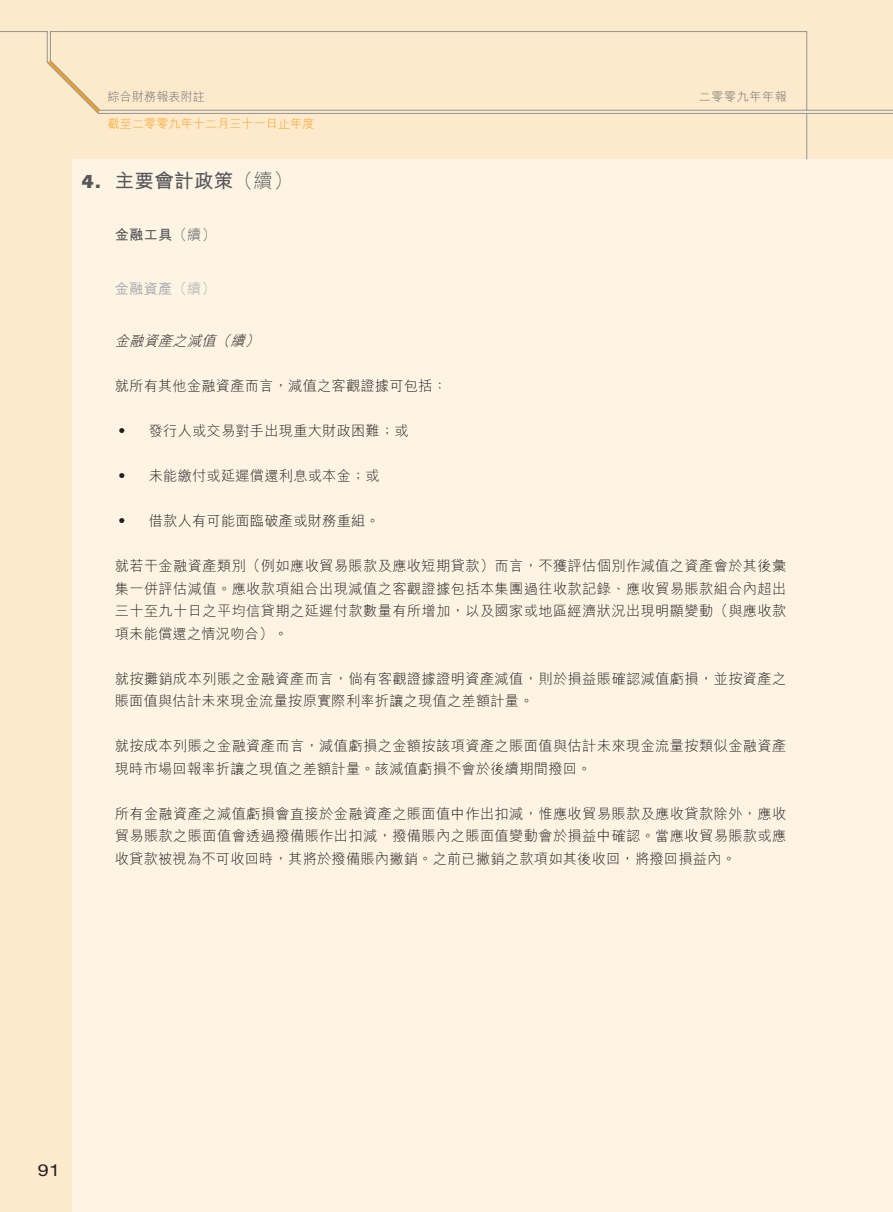
<style>
.page{position:relative;width:893px;height:1212px;background:#fde9cb}
.page>*{position:absolute;margin:0;border:0;box-sizing:border-box;transform-origin:0 0}
.Heading_1{font:700 19.5px "M Hei HK";letter-spacing:.015em;color:#57585a}
.Heading_1-2{font:700 19.5px "ITC Eras Std";color:#57585a}
.t1{font:16.5px "Helvetica Neue LT Std";color:#231f20;scale:1.2 1}
.Body_Text{font:300 14.25px/22.5px "M Hei HK";letter-spacing:.015em;color:#231f20;text-align:justify}
.Heading_4{font:italic 300 14.25px "M Hei HK";color:#231f20}
.Heading_2{font:700 14.25px "M Hei HK";color:#57585a}
.Heading_3{font:500 14.25px "M Hei HK";color:#a8a9ad}
.t2{font:300 12px "M Hei HK";letter-spacing:.015em;color:#f6a01b}
.t3{font:300 12px "M Hei HK";letter-spacing:.015em;color:#6c6d70}
.t4{font:300 12px "M Hei HK";letter-spacing:.055em;color:#6c6d70}
.s1{font-weight:300}
</style>
<div class="page">
<div style="left:72px;top:159px;width:821px;height:1053px;background:#fef4e4"></div>
<svg style="left:46px;top:32px;width:847px;height:128px"></svg>
<p class="t3" style="left:108px;top:91px;width:99px">綜合財務報表附註</p>
<p class="t2" style="left:108px;top:118px;width:208px">截至二零零九年十二月三十一日止年度</p>
<p class="t4" style="left:699px;top:91px;width:89px">二零零九年年報</p>
<p class="Heading_1-2" style="left:81px;top:170px;width:22px">4.</p>
<p class="Heading_1" style="left:115px;top:166px;width:180px">主要會計政策<span class="s1">（續(</span></p>
<p class="Heading_2" style="left:115px;top:224px;width:103px">金融工具<span class="s1">（續(</span></p>
<p class="Heading_3" style="left:115px;top:278px;width:103px">金融資產<span class="s1">（續(</span></p>
<p class="Heading_4" style="left:230px;top:334px;width:20px">續</p>
<p class="Heading_4" style="left:216px;top:334px;width:20px">（</p>
<p class="Heading_4" style="left:245px;top:334px;width:20px">(</p>
<p class="Heading_4" style="left:115px;top:334px;width:106px">金融資產之減值</p>
<p class="Body_Text" style="left:115px;top:375px;width:334px">就所有其他金融資產而言，減值之客觀證據可包括：</p>
<p class="Body_Text" style="left:149px;top:420px;width:261px">發行人或交易對手出現重大財政困難；或</p>
<p class="Body_Text" style="left:115px;top:420px;width:16px">‧</p>
<p class="Body_Text" style="left:115px;top:465px;width:16px">‧</p>
<p class="Body_Text" style="left:149px;top:465px;width:232px">未能繳付或延遲償還利息或本金；或</p>
<p class="Body_Text" style="left:149px;top:510px;width:232px">借款人有可能面臨破產或財務重組。</p>
<p class="Body_Text" style="left:115px;top:510px;width:16px">‧</p>
<p class="Body_Text" style="left:115px;top:555px;width:673px">就若干金融資產類別（例如應收貿易賬款及應收短期貸款）而言，不獲評估個別作減值之資產會於其後彙集一併評估減值。應收款項組合出現減值之客觀證據包括本集團過往收款記錄、應收貿易賬款組合內超出三十至九十日之平均信貸期之延遲付款數量有所增加，以及國家或地區經濟狀況出現明顯變動（與應收款項未能償還之情況吻合(。</p>
<p class="Body_Text" style="left:115px;top:667px;width:673px">就按攤銷成本列賬之金融資產而言，倘有客觀證據證明資產減值，則於損益賬確認減值虧損，並按資產之賬面值與估計未來現金流量按原實際利率折讓之現值之差額計量。</p>
<p class="Body_Text" style="left:115px;top:735px;width:673px">就按成本列賬之金融資產而言，減值虧損之金額按該項資產之賬面值與估計未來現金流量按類似金融資產現時市場回報率折讓之現值之差額計量。該減值虧損不會於後續期間撥回。</p>
<p class="Body_Text" style="left:115px;top:802px;width:673px">所有金融資產之減值虧損會直接於金融資產之賬面值中作出扣減，惟應收貿易賬款及應收貸款除外，應收貿易賬款之賬面值會透過撥備賬作出扣減，撥備賬內之賬面值變動會於損益中確認。當應收貿易賬款或應收貸款被視為不可收回時，其將於撥備賬內撇銷。之前已撇銷之款項如其後收回，將撥回損益內。</p>
<p class="t1" style="left:38px;top:1160px;width:20px">91</p>
</div>
